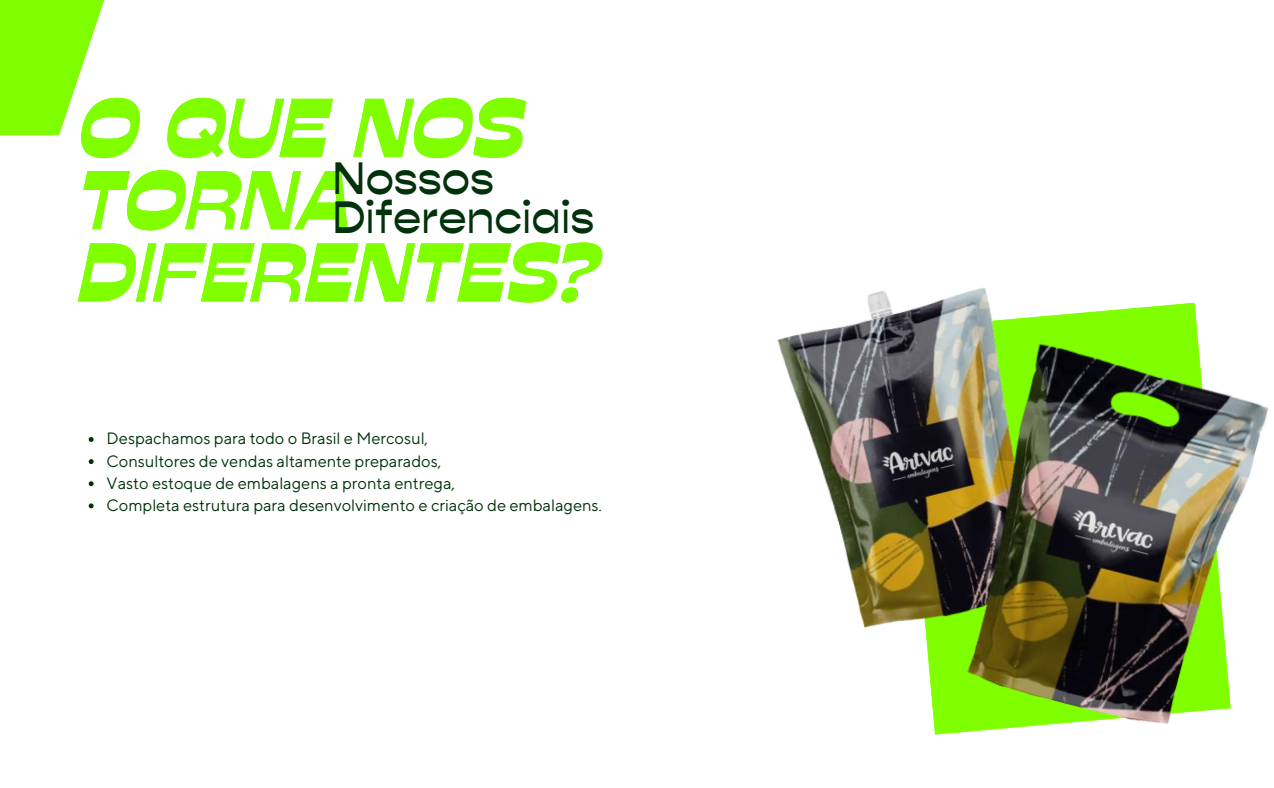
<style>
.page{position:relative;width:1274px;height:788px;background:#fff}
.page>*{position:absolute;margin:0;border:0;box-sizing:border-box;transform-origin:0 0}
.t1{font:italic 700 82.95px/72.3px "Stadio Now Display";letter-spacing:.015em;color:#80ff00}
.t2{font:500 45.85px/38.1px "Gopher Display";color:#01320b}
.t3{font:16.28px/22.1px "TT Norms Pro";color:#01320b}
</style>
<div class="page">
<svg style="left:0;top:0;width:105px;height:135px;fill:#80ff00"></svg>
<img style="left:777px;top:288px;width:212px;height:340px">
<img style="left:898px;top:302px;width:371px;height:433px">
<svg style="left:89px;top:437px;width:5px;height:5px"></svg>
<svg style="left:89px;top:459px;width:5px;height:5px"></svg>
<svg style="left:89px;top:481px;width:5px;height:5px"></svg>
<svg style="left:89px;top:503px;width:5px;height:5px"></svg>
<h1 class="t1" style="left:79px;top:92px;width:521px">O QUE NOS<br>TORNA<br>DIFERENTES?</h1>
<h2 class="t2" style="left:332px;top:162px;width:264px">Nossos<br>Diferenciais</h2>
<p class="t3" style="left:107px;top:428px;width:497px">Despachamos para todo o Brasil e Mercosul,<br>Consultores de vendas altamente preparados,<br>Vasto estoque de embalagens a pronta entrega,<br>Completa estrutura para desenvolvimento e criação de embalagens.</p>
</div>
